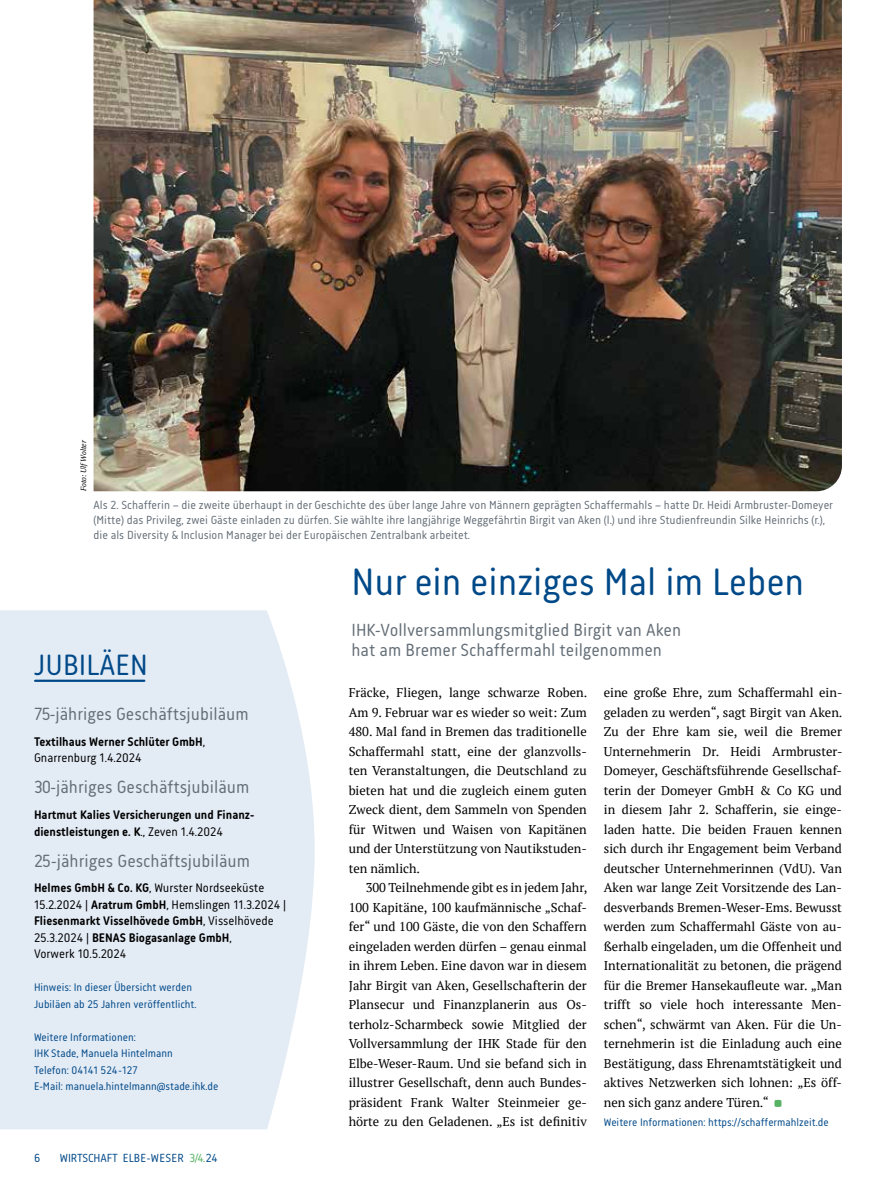
<style>
.page{position:relative;width:893px;height:1191px;background:#fff}
.page>*{position:absolute;margin:0;border:0;box-sizing:border-box;transform-origin:0 0}
.t1{font:39px "Korb";color:#004988}
.t2{font:30px "Korb";letter-spacing:.005em;color:#004988}
.t3{font:18px/19.5px "Korb";letter-spacing:.005em;color:#646e77}
.t4{font:12.75px/19.5px "PT Serif";color:#000;text-align:justify}
.t5{font:12.75px/16.5px "Korb";color:#000}
.t6{font:700 12.75px/16.5px "Korb";color:#000}
.t7{font:12px/15px "Korb";color:#646e77}
.t8{font:12px "Korb";letter-spacing:-.01em;color:#004988}
.t9{font:11.25px/16.5px "Korb";color:#004988}
.t10{font:italic 7.5px "PT Serif";color:#000}
.s1{font-weight:400}
.s2{font-weight:700}
.s3{color:#57b363}
</style>
<div class="page">
<div style="left:0;top:610px;width:315px;height:519px;background:#e3ebf5"></div>
<hr style="left:35px;top:679px;width:109px;height:3px;background:#004988">
<div style="left:774px;top:1100px;width:7px;height:7px;background:#57b363;border-radius:2px"></div>
<img style="left:94px;top:0;width:748px;height:491px">
<p class="t10" style="left:79px;top:491px;width:53px;rotate:-90deg">Foto: UlfWolter</p>
<p class="t7" style="left:94px;top:497px;width:741px">Als 2. Schafferin – die zweite überhaupt in der Geschichte des über lange Jahre von Männern geprägten Schaffermahls – hatte Dr. Heidi Armbruster-Domeyer (Mitte) das Privileg, zwei Gäste einladen zu dürfen. Sie wählte ihre langjährige Weggefährtin Birgit van Aken (l.) und ihre Studienfreundin Silke Heinrichs (r.), die als Diversity &amp; Inclusion Manager bei der Europäischen Zentralbank arbeitet.</p>
<h2 class="t2" style="left:34px;top:647px;width:115px">JUBILÄEN</h2>
<h3 class="t3" style="left:34px;top:704px;width:216px">75-jähriges Geschäftsjubiläum</h3>
<p class="t6" style="left:34px;top:733px;width:173px">Textilhaus Werner Schlüter GmbH<span class="s1">,<br>Gnarrenburg 1.4.2024</span></p>
<h3 class="t3" style="left:34px;top:777px;width:217px">30-jähriges Geschäftsjubiläum</h3>
<p class="t6" style="left:34px;top:806px;width:222px">Hartmut Kalies Versicherungen und Finanz&shy;dienstleistungen e. K<span class="s1">., Zeven 1.4.2024</span></p>
<h3 class="t3" style="left:34px;top:850px;width:218px">25-jähriges Geschäftsjubiläum</h3>
<p class="t5" style="left:34px;top:879px;width:254px"><span class="s2">Helmes GmbH &amp; Co. KG</span>, Wurster Nordseeküste 15.2.2024 | <span class="s2">Aratrum GmbH</span>, Hemslingen 11.3.2024 | <span class="s2">Fliesenmarkt Visselhövede GmbH</span>, Visselhövede 25.3.2024 | <span class="s2">BENAS Biogasanlage GmbH</span>,<br>Vorwerk 10.5.2024</p>
<p class="t9" style="left:34px;top:979px;width:164px">Hinweis: In dieser Übersicht werden<br>Jubiläen ab 25 Jahren veröffentlicht.</p>
<p class="t9" style="left:34px;top:1028px;width:186px">Weitere Informationen:<br>IHK Stade, Manuela Hintelmann<br>Telefon: 04141 524-127<br>E-Mail: manuela.hintelmann@stade.ihk.de</p>
<p class="t8" style="left:34px;top:1151px;width:8px">6</p>
<p class="t8" style="left:60px;top:1151px;width:159px">WIRTSCHAFT ELBE-WESER <span class="s3">3/4.</span>24</p>
<h1 class="t1" style="left:351px;top:560px;width:454px">Nur ein einziges Mal im Leben</h1>
<h3 class="t3" style="left:351px;top:620px;width:331px">IHK-Vollversammlungsmitglied Birgit van Aken hat am Bremer Schaffermahl teilgenommen</h3>
<p class="t4" style="left:349px;top:683px;width:240px">Fräcke, Fliegen, lange schwarze Roben.<br>Am 9. Februar war es wieder so weit: Zum 480. Mal fand in Bremen das traditionelle Schaffermahl statt, eine der glanzvolls&shy;ten Veranstaltungen, die Deutschland zu bieten hat und die zugleich einem guten Zweck dient, dem Sammeln von Spenden für Witwen und Waisen von Kapitänen und der Unterstützung von Nautikstuden&shy;ten nämlich.</p>
<p class="t4" style="left:349px;top:878px;width:240px;text-indent:17px">300 Teilnehmende gibt es in jedem Jahr, 100 Kapitäne, 100 kaufmännische „Schaf&shy;fer“ und 100 Gäste, die von den Schaffern eingeladen werden dürfen – genau einmal in ihrem Leben. Eine davon war in diesem Jahr Birgit van Aken, Gesellschafterin der Plansecur und Finanzplanerin aus Os&shy;terholz-Scharmbeck sowie Mitglied der Vollversammlung der IHK Stade für den Elbe-Weser-Raum. Und sie befand sich in illustrer Gesellschaft, denn auch Bundes&shy;präsident Frank Walter Steinmeier ge&shy;hörte zu den Geladenen. „Es ist definitiv</p>
<p class="t4" style="left:604px;top:682px;width:240px">eine große Ehre, zum Schaffermahl ein&shy;geladen zu werden“, sagt Birgit van Aken.<br>Zu der Ehre kam sie, weil die Bremer Unternehmerin Dr. Heidi Armbruster-Domeyer, Geschäftsführende Gesellschaf&shy;terin der Domeyer GmbH &amp; Co KG und in diesem Jahr 2. Schafferin, sie einge&shy;laden hatte. Die beiden Frauen kennen sich durch ihr Engagement beim Verband deutscher Unternehmerinnen (VdU). Van Aken war lange Zeit Vorsitzende des Lan&shy;desverbands Bremen-Weser-Ems. Bewusst werden zum Schaffermahl Gäste von au&shy;ßerhalb eingeladen, um die Offenheit und Internationalität zu betonen, die prägend für die Bremer Hansekaufleute war. „Man trifft so viele hoch interessante Men&shy;schen“, schwärmt van Aken. Für die Un&shy;ternehmerin ist die Einladung auch eine Bestätigung, dass Ehrenamtstätigkeit und aktives Netzwerken sich lohnen: „Es öff&shy;nen sich ganz andere Türen.“</p>
<p class="t9" style="left:604px;top:1114px;width:226px">Weitere Informationen: https://schaffermahlzeit.de</p>
</div>
